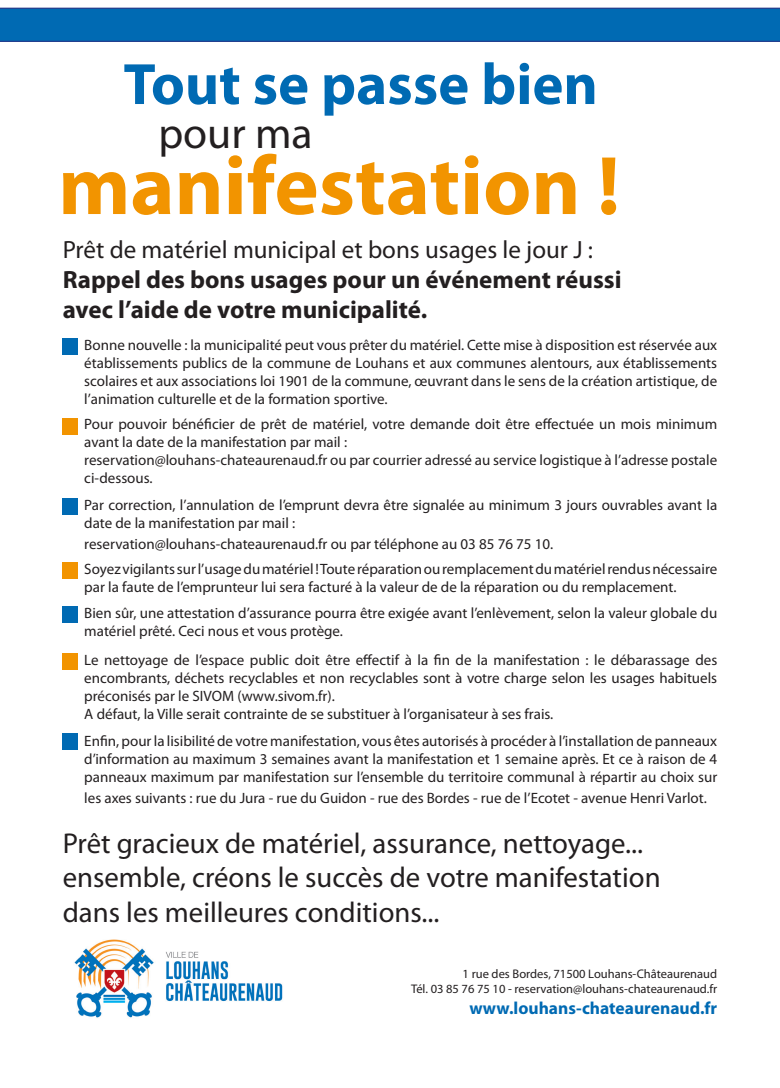
<style>
.page{position:relative;width:780px;height:1088px;background:#fff}
.page>*{position:absolute;margin:0;border:0;box-sizing:border-box;transform-origin:0 0}
.t1{font:700 83.75px "Myriad Pro";color:#f29400}
.t2{font:700 58.75px "Myriad Pro";color:#006ab3}
.t3{font:43.75px "Myriad Pro";color:#231f20}
.t4{font:28.75px "Myriad Pro";color:#231f20}
.t5{font:700 25px "Myriad Pro";color:#231f20}
.t6{font:25px "Myriad Pro";color:#231f20}
.t7{font:700 17.5px "Myriad Pro";color:#006ab3}
.t8{font:15px/18px "Myriad Pro";color:#231f20}
.t9{font:12.5px "Myriad Pro";color:#231f20}
</style>
<div class="page">
<svg style="left:0;top:8px;width:780px;height:34px;background:#0267b0"></svg>
<img style="left:74px;top:939px;width:209px;height:79px">
<div style="left:63px;top:338px;width:15px;height:17px;background:#006ab3"></div>
<div style="left:63px;top:734px;width:15px;height:16px;background:#006ab3"></div>
<div style="left:63px;top:499px;width:15px;height:16px;background:#006ab3"></div>
<div style="left:63px;top:607px;width:15px;height:16px;background:#006ab3"></div>
<div style="left:63px;top:418px;width:15px;height:16px;background:#f29400"></div>
<div style="left:63px;top:653px;width:15px;height:16px;background:#f29400"></div>
<div style="left:63px;top:563px;width:15px;height:16px;background:#f29400"></div>
<p class="t2" style="left:123px;top:46px;width:476px">Tout se passe bien</p>
<p class="t3" style="left:158px;top:106px;width:156px">pour ma</p>
<p class="t1" style="left:58px;top:131px;width:563px">manifestation !</p>
<p class="t6" style="left:63px;top:234px;width:532px">Prêt de matériel municipal et bons usages le jour J :</p>
<p class="t5" style="left:63px;top:263px;width:560px">Rappel des bons usages pour un événement réussi</p>
<p class="t5" style="left:63px;top:293px;width:366px">avec l’aide de votre municipalité.</p>
<p class="t8" style="left:84px;top:335px;width:634px;text-align:justify">Bonne nouvelle : la municipalité peut vous prêter du matériel. Cette mise à disposition est réservée aux établissements publics de la commune de Louhans et aux communes alentours, aux établissements scolaires et aux associations loi 1901 de la commune, œuvrant dans le sens de la création artistique, de l’animation culturelle et de la formation sportive.</p>
<p class="t8" style="left:84px;top:415px;width:634px">Pour pouvoir bénéficier de prêt de matériel, votre demande doit être effectuée un mois minimum avant la date de la manifestation par mail :</p>
<p class="t8" style="left:84px;top:451px;width:634px">reservation@louhans-chateaurenaud.fr ou par courrier adressé au service logistique à l’adresse postale ci-dessous.</p>
<p class="t8" style="left:84px;top:496px;width:634px">Par correction, l’annulation de l’emprunt devra être signalée au minimum 3 jours ouvrables avant la date de la manifestation par mail :</p>
<p class="t8" style="left:84px;top:535px;width:470px">reservation@louhans-chateaurenaud.fr ou par téléphone au 03 85 76 75 10.</p>
<p class="t8" style="left:84px;top:559px;width:634px">Soyez vigilants sur l’usage du matériel ! Toute réparation ou remplacement du matériel rendus nécessaire par la faute de l’emprunteur lui sera facturé à la valeur de de la réparation ou du remplacement.</p>
<p class="t8" style="left:84px;top:604px;width:634px">Bien sûr, une attestation d’assurance pourra être exigée avant l’enlèvement, selon la valeur globale du matériel prêté. Ceci nous et vous protège.</p>
<p class="t8" style="left:84px;top:651px;width:634px;text-align:justify">Le nettoyage de l’espace public doit être effectif à la fin de la manifestation : le débarassage des encombrants, déchets recyclables et non recyclables sont à votre charge selon les usages habituels préconisés par le SIVOM (www.sivom.fr).</p>
<p class="t8" style="left:84px;top:705px;width:470px">A défaut, la Ville serait contrainte de se substituer à l’organisateur à ses frais.</p>
<p class="t8" style="left:84px;top:732px;width:634px;text-align:justify">Enfin, pour la lisibilité de votre manifestation, vous êtes autorisés à procéder à l’installation de panneaux d’information au maximum 3 semaines avant la manifestation et 1 semaine après. Et ce à raison de 4 panneaux maximum par manifestation sur l’ensemble du territoire communal à répartir au choix sur</p>
<p class="t8" style="left:84px;top:789px;width:624px">les axes suivants : rue du Jura - rue du Guidon - rue des Bordes - rue de l’Ecotet - avenue Henri Varlot.</p>
<p class="t4" style="left:63px;top:825px;width:582px">Prêt gracieux de matériel, assurance, nettoyage...</p>
<p class="t4" style="left:63px;top:859px;width:599px">ensemble, créons le succès de votre manifestation</p>
<p class="t4" style="left:63px;top:894px;width:378px">dans les meilleures conditions...</p>
<p class="t9" style="left:462px;top:966px;width:256px">1 rue des Bordes, 71500 Louhans-Châteaurenaud</p>
<p class="t9" style="left:411px;top:981px;width:308px">Tél. 03 85 76 75 10 - reservation@louhans-chateaurenaud.fr</p>
<p class="t7" style="left:469px;top:996px;width:249px">www.louhans-chateaurenaud.fr</p>
</div>
